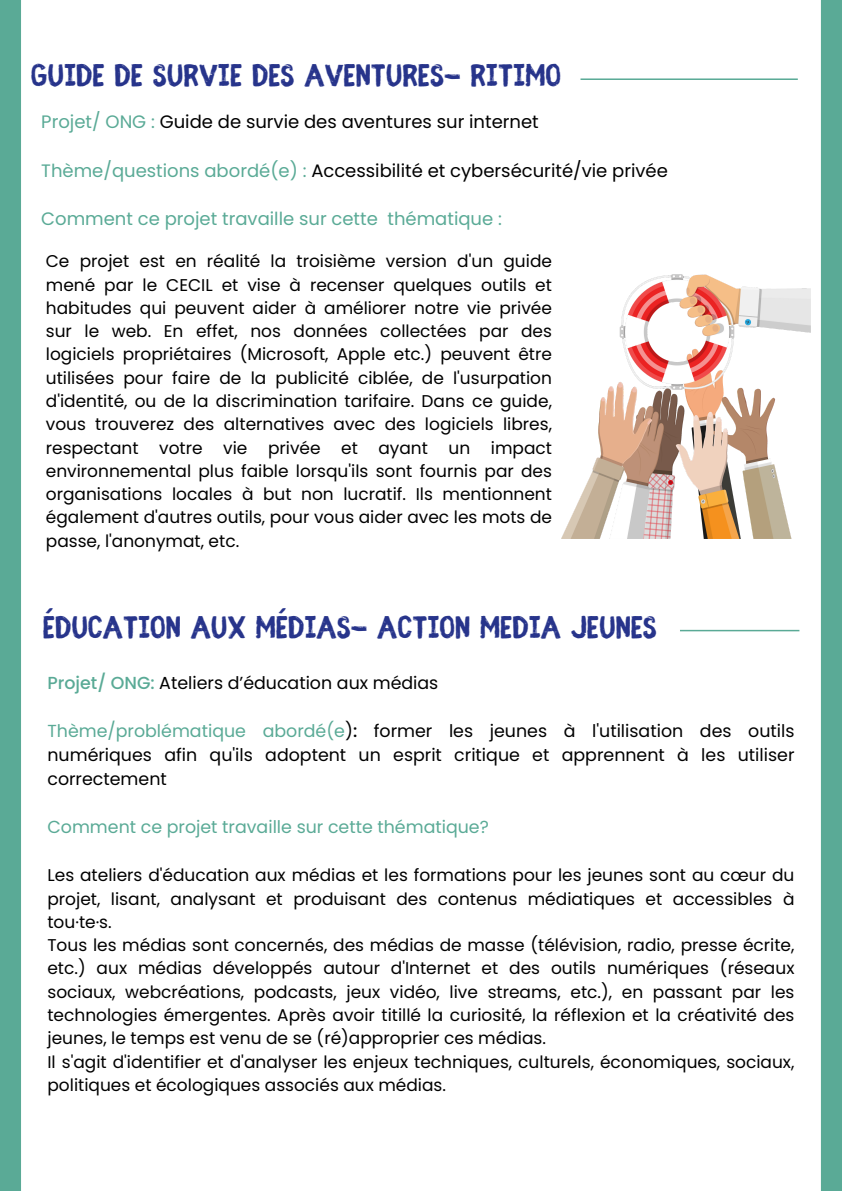
<style>
.page{position:relative;width:842px;height:1191px;background:#fff}
.page>*{position:absolute;margin:0;border:0;box-sizing:border-box;transform-origin:0 0}
.t1{font:700 34.7px "Fibre Vintage Full";color:#27348b}
.t2{font:18px "Poppins";color:#000}
.t3{font:18px "Poppins";color:#5aaa96}
.t4{font:17.4px/24px "Poppins";color:#000;text-align:justify}
.t5{font:17.4px "Poppins";color:#5aaa96}
.t6{font:17px/23.3px "Poppins";color:#000;text-align:justify}
.s1{color:#5aaa96}
.s2{font-weight:500;color:#5aaa96}
.s3{font-weight:500}
</style>
<div class="page">
<div style="left:0;top:0;width:21px;height:1190px;background:#5aaa96"></div>
<svg style="left:758px;top:0;width:84px;height:1190px"></svg>
<hr style="left:580px;top:78px;width:218px;height:2px;background:#5aaa96">
<hr style="left:680px;top:629px;width:119px;height:2px;background:#5aaa96">
<img style="left:562px;top:274px;width:249px;height:264px">
<h1 class="t1" style="left:31px;top:61px;width:532px">GUIDE DE SURVIE DES AVENTURES- RITIMO</h1>
<p class="t2" style="left:41px;top:109px;width:499px"><span class="s1">Projet/ ONG :</span> Guide de survie des aventures sur internet</p>
<p class="t2" style="left:41px;top:158px;width:628px"><span class="s1">Thème/questions abordé(e) :</span> Accessibilité et cybersécurité/vie privée</p>
<p class="t3" style="left:41px;top:206px;width:462px">Comment ce projet travaille sur cette thématique :</p>
<p class="t6" style="left:46px;top:250px;width:508px">Ce projet est en réalité la troisième version d'un guide mené par le CECIL et vise à recenser quelques outils et habitudes qui peuvent aider à améliorer notre vie privée sur le web. En effet, nos données collectées par des logiciels propriétaires (Microsoft, Apple etc.) peuvent être utilisées pour faire de la publicité ciblée, de l'usurpation d'identité, ou de la discrimination tarifaire. Dans ce guide, vous trouverez des alternatives avec des logiciels libres, respectant votre vie privée et ayant un impact environnemental plus faible lorsqu'ils sont fournis par des organisations locales à but non lucratif. Ils mentionnent également d'autres outils, pour vous aider avec les mots de passe, l'anonymat, etc.</p>
<p class="t1" style="left:43px;top:612px;width:615px">ÉDUCATION AUX MÉDIAS- ACTION MEDIA JEUNES</p>
<p class="t4" style="left:47px;top:671px;width:392px"><span class="s2">Projet/ ONG:</span> Ateliers d’éducation aux médias</p>
<p class="t4" style="left:47px;top:719px;width:748px"><span class="s1">Thème/problématique abordé(e</span>)<span class="s3">:</span> former les jeunes à l'utilisation des outils numériques afin qu'ils adoptent un esprit critique et apprennent à les utiliser correctement</p>
<p class="t5" style="left:47px;top:815px;width:443px">Comment ce projet travaille sur cette thématique?</p>
<p class="t6" style="left:47px;top:863px;width:748px">Les ateliers d'éducation aux médias et les formations pour les jeunes sont au cœur du projet, lisant, analysant et produisant des contenus médiatiques et accessibles à tou·te·s.</p>
<p class="t6" style="left:47px;top:933px;width:748px">Tous les médias sont concernés, des médias de masse (télévision, radio, presse écrite, etc.) aux médias développés autour d'Internet et des outils numériques (réseaux sociaux, webcréations, podcasts, jeux vidéo, live streams, etc.), en passant par les technologies émergentes. Après avoir titillé la curiosité, la réflexion et la créativité des jeunes, le temps est venu de se (ré)approprier ces médias.</p>
<h1 class="t6" style="left:47px;top:1049px;width:748px">Il s'agit d'identifier et d'analyser les enjeux techniques, culturels, économiques, sociaux, politiques et écologiques associés aux médias.</h1>
</div>
